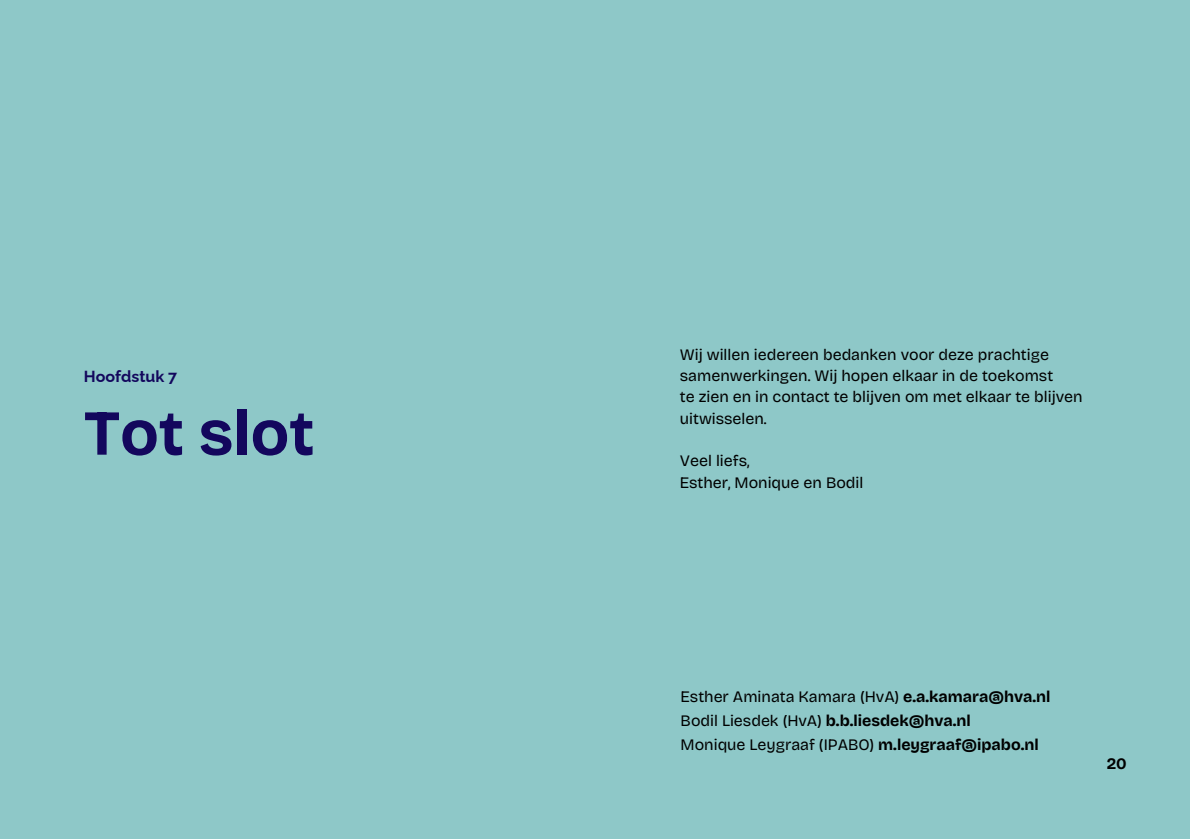
<style>
.page{position:relative;width:1190px;height:839px;background:#fff}
.page>*{position:absolute;margin:0;border:0;box-sizing:border-box;transform-origin:0 0}
.t1{font:700 64px "Bricolage Grotesque";color:#13075d}
.t2{font:16px/21.4px "Bricolage Grotesque";color:#000}
.t3{font:700 16px "Raleway";color:#13075d}
.t4{font:700 16px "Bricolage Grotesque";color:#000}
.s1{font-weight:700}
</style>
<div class="page">
<div style="left:0;top:0;width:1190px;height:838px;background:#8ec8c8"></div>
<p class="t3" style="left:84px;top:366px;width:95px">Hoofdstuk 7</p>
<h1 class="t1" style="left:84px;top:395px;width:232px">Tot slot</h1>
<p class="t2" style="left:680px;top:344px;width:404px">Wij willen iedereen bedanken voor deze prachtige samenwerkingen. Wij hopen elkaar in de toekomst<br>te zien en in contact te blijven om met elkaar te blijven uitwisselen.</p>
<p class="t2" style="left:680px;top:450px;width:185px">Veel liefs,<br>Esther, Monique en Bodil</p>
<p class="t2" style="left:681px;top:684px;width:371px;line-height:24px">Esther Aminata Kamara (HvA) <span class="s1">e.a.kamara@hva.nl<br></span>Bodil Liesdek (HvA) <span class="s1">b.b.liesdek@hva.nl<br></span>Monique Leygraaf (IPABO) <span class="s1">m.leygraaf@ipabo.nl</span></p>
<p class="t4" style="left:1107px;top:753px;width:22px">20</p>
</div>
